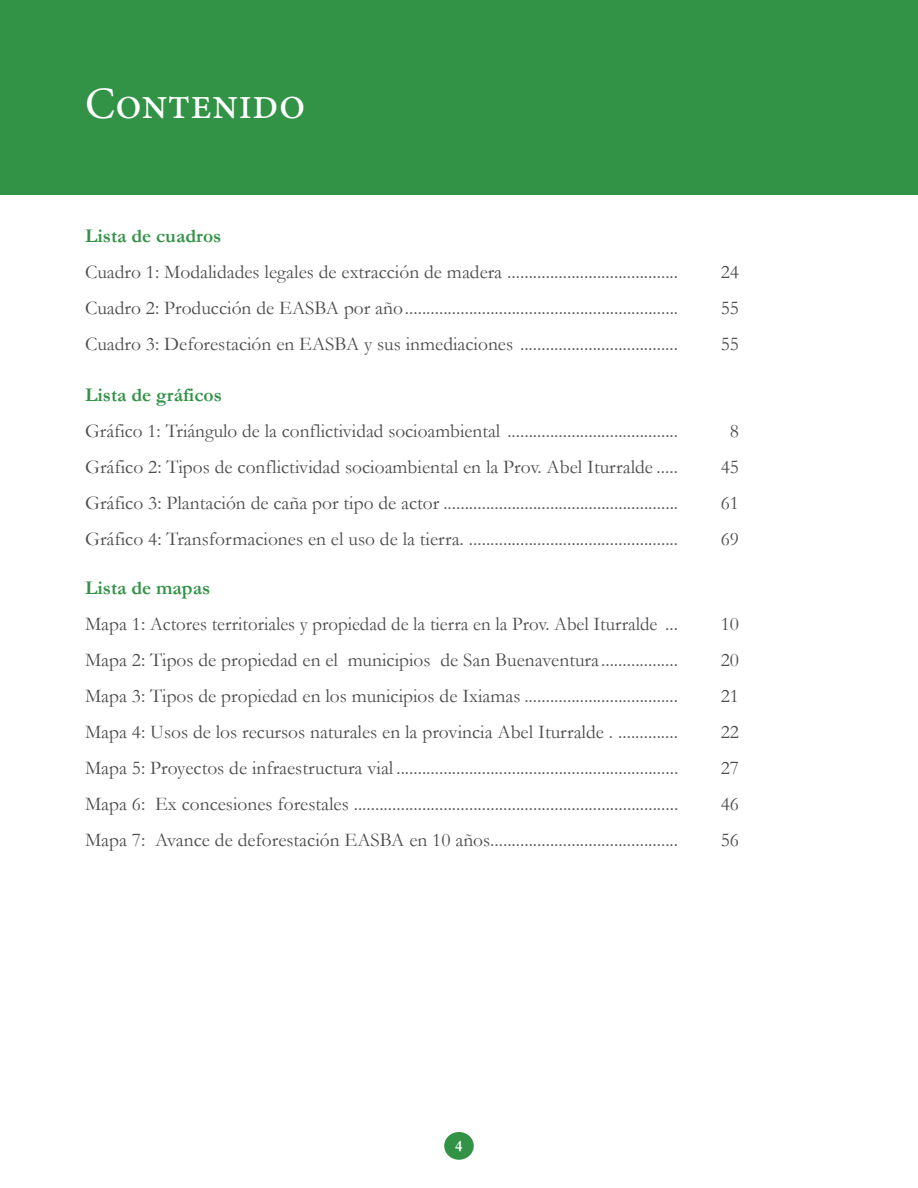
<style>
.page{position:relative;width:918px;height:1188px;background:#fff}
.page>*{position:absolute;margin:0;border:0;box-sizing:border-box;transform-origin:0 0}
.t1{font:45px "Minion Pro";color:#fff}
.t2{font:19.5px "Garamond";color:#4b4c4d}
.t3{font:700 19.5px "Garamond";color:#329246}
.t4{font:700 15.75px "Garamond";color:#fff}
</style>
<div class="page">
<div style="left:444px;top:1132px;width:30px;height:28px;background:#329246;border-radius:50%"></div>
<div style="left:0;top:0;width:918px;height:195px;background:#329246"></div>
<h1 class="t1" style="left:85px;top:73px;width:222px">Contenido</h1>
<p class="t3" style="left:85px;top:223px;width:138px">Lista de cuadros</p>
<p class="t2" style="left:85px;top:259px;width:595px">Cuadro 1: Modalidades legales de extracción de madera ........................................</p>
<p class="t2" style="left:721px;top:259px;width:20px">24</p>
<p class="t2" style="left:85px;top:295px;width:595px">Cuadro 2: Producción de EASBA por año................................................................</p>
<p class="t2" style="left:721px;top:295px;width:20px">55</p>
<p class="t2" style="left:85px;top:331px;width:595px">Cuadro 3: Deforestación en EASBA y sus inmediaciones .....................................</p>
<p class="t2" style="left:721px;top:331px;width:20px">55</p>
<p class="t3" style="left:85px;top:382px;width:138px">Lista de gráficos</p>
<p class="t2" style="left:85px;top:418px;width:595px">Gráfico 1: Triángulo de la conflictividad socioambiental ........................................</p>
<p class="t2" style="left:730px;top:418px;width:11px">8</p>
<p class="t2" style="left:85px;top:454px;width:594px">Gráfico 2: Tipos de conflictividad socioambiental en la Prov. Abel Iturralde .....</p>
<p class="t2" style="left:721px;top:454px;width:20px">45</p>
<p class="t2" style="left:85px;top:490px;width:595px">Gráfico 3: Plantación de caña por tipo de actor .......................................................</p>
<p class="t2" style="left:721px;top:490px;width:20px">61</p>
<p class="t2" style="left:85px;top:526px;width:595px">Gráfico 4: Transformaciones en el uso de la tierra. .................................................</p>
<p class="t2" style="left:721px;top:526px;width:20px">69</p>
<p class="t3" style="left:85px;top:575px;width:127px">Lista de mapas</p>
<p class="t2" style="left:85px;top:611px;width:594px">Mapa 1: Actores territoriales y propiedad de la tierra en la Prov. Abel Iturralde ...</p>
<p class="t2" style="left:721px;top:611px;width:20px">10</p>
<p class="t2" style="left:85px;top:647px;width:595px">Mapa 2: Tipos de propiedad en el municipios de San Buenaventura ..................</p>
<p class="t2" style="left:721px;top:647px;width:20px">20</p>
<p class="t2" style="left:85px;top:683px;width:595px">Mapa 3: Tipos de propiedad en los municipios de Ixiamas ....................................</p>
<p class="t2" style="left:721px;top:683px;width:20px">21</p>
<p class="t2" style="left:85px;top:719px;width:594px">Mapa 4: Usos de los recursos naturales en la provincia Abel Iturralde . ..............</p>
<p class="t2" style="left:721px;top:719px;width:20px">22</p>
<p class="t2" style="left:85px;top:755px;width:595px">Mapa 5: Proyectos de infraestructura vial ..................................................................</p>
<p class="t2" style="left:721px;top:755px;width:20px">27</p>
<p class="t2" style="left:85px;top:791px;width:595px">Mapa 6: Ex concesiones forestales ............................................................................</p>
<p class="t2" style="left:721px;top:791px;width:20px">46</p>
<p class="t2" style="left:85px;top:827px;width:595px">Mapa 7: Avance de deforestación EASBA en 10 años............................................</p>
<p class="t2" style="left:721px;top:827px;width:20px">56</p>
<p class="t4" style="left:455px;top:1135px;width:9px">4</p>
</div>
